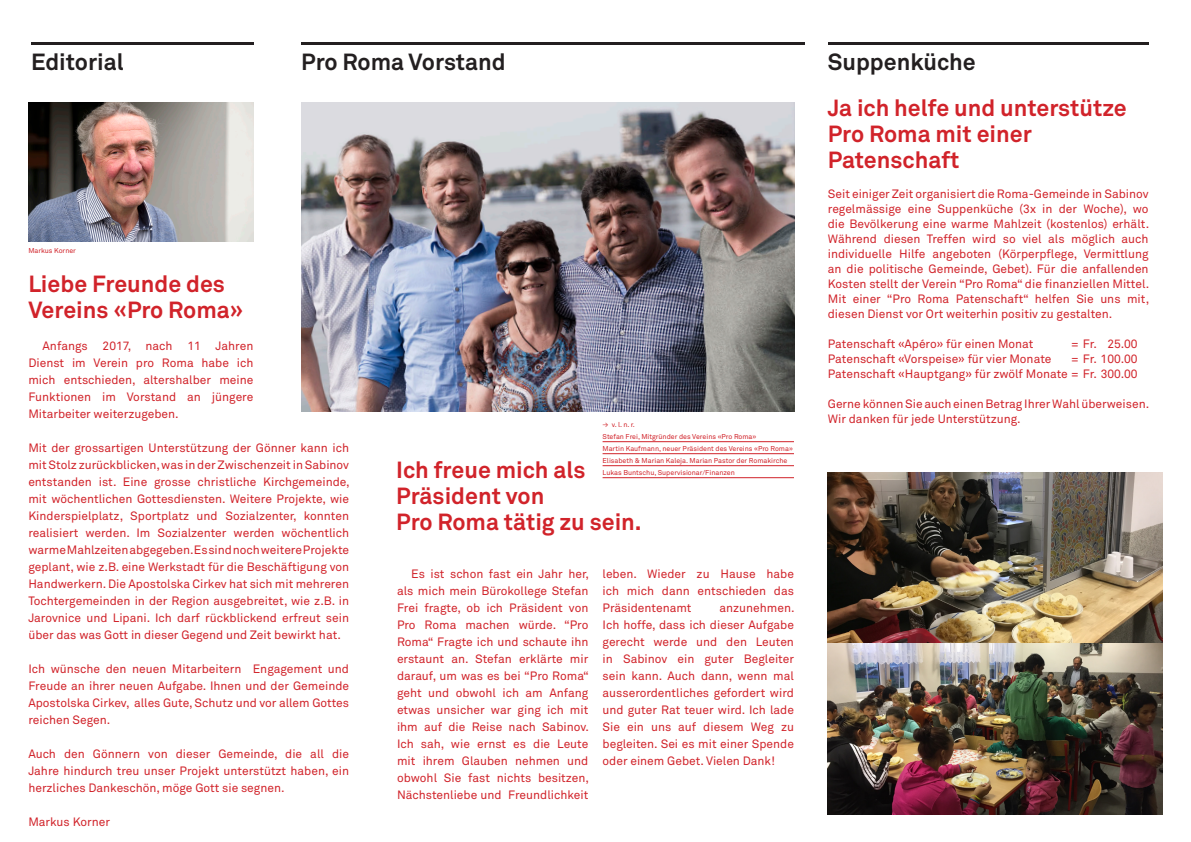
<style>
.page{position:relative;width:1191px;height:842px;background:#fff}
.page>*{position:absolute;margin:0;border:0;box-sizing:border-box;transform-origin:0 0}
.t1{font:700 23.1px/26.2px "Akkurat";color:#d1232a}
.t2{font:700 23.1px "Akkurat";color:#231f20}
.t3{font:12px/17px "Akkurat";color:#d1232a;text-align:justify}
.t4{font:7px/12px "Akkurat";color:#d1232a}
</style>
<div class="page">
<hr style="left:31px;top:43px;width:222px;height:2px;background:#231f20">
<hr style="left:301px;top:43px;width:503px;height:2px;background:#231f20">
<img style="left:28px;top:102px;width:225px;height:140px">
<img style="left:301px;top:102px;width:493px;height:309px">
<hr style="left:602px;top:441px;width:192px;height:1px;background:#d1232a">
<hr style="left:602px;top:453px;width:192px;height:1px;background:#d1232a">
<hr style="left:602px;top:465px;width:192px;height:1px;background:#d1232a">
<hr style="left:602px;top:477px;width:192px;height:1px;background:#d1232a">
<img style="left:827px;top:472px;width:335px;height:185px">
<hr style="left:828px;top:42px;width:320px;height:3px;background:#231f20">
<img style="left:828px;top:643px;width:334px;height:171px">
<h1 class="t2" style="left:31px;top:47px;width:94px">Editorial</h1>
<h1 class="t2" style="left:301px;top:47px;width:206px">Pro Roma Vorstand</h1>
<p class="t4" style="left:28px;top:244px;width:49px">Markus Korner</p>
<h1 class="t1" style="left:28px;top:270px;width:217px">Liebe Freunde des<br>Vereins «Pro Roma»</h1>
<p class="t3" style="left:28px;top:337px;width:227px;text-indent:14px">Anfangs 2017, nach 11 Jahren Dienst im Verein pro Roma habe ich mich entschieden, altershalber meine Funktionen im Vorstand an jüngere Mitarbeiter weiterzugeben.</p>
<p class="t3" style="left:28px;top:439px;width:323px">Mit der grossartigen Unterstützung der Gönner kann ich mit Stolz zurückblicken, was in der Zwischenzeit in Sabinov entstanden ist. Eine grosse christliche Kirchgemeinde, mit wöchentlichen Gottesdiensten. Weitere Projekte, wie Kinderspielplatz, Sportplatz und Sozialzenter, konnten realisiert werden. Im Sozialzenter werden wöchentlich warme Mahlzeiten abgegeben. Es sind noch weitere Projekte geplant, wie z.B. eine Werkstadt für die Beschäftigung von Handwerkern. Die Apostolska Cirkev hat sich mit mehreren Tochtergemeinden in der Region ausgebreitet, wie z.B. in Jarovnice und Lipani. Ich darf rückblickend erfreut sein über das was Gott in dieser Gegend und Zeit bewirkt hat.</p>
<p class="t3" style="left:28px;top:660px;width:322px">Ich wünsche den neuen Mitarbeitern Engagement und Freude an ihrer neuen Aufgabe. Ihnen und der Gemeinde Apostolska Cirkev, alles Gute, Schutz und vor allem Gottes reichen Segen.</p>
<p class="t3" style="left:28px;top:745px;width:322px">Auch den Gönnern von dieser Gemeinde, die all die Jahre hindurch treu unser Projekt unterstützt haben, ein herzliches Dankeschön, möge Gott sie segnen.</p>
<p class="t3" style="left:28px;top:813px;width:83px">Markus Korner</p>
<p class="t4" style="left:602px;top:418px;width:192px">≥ v. l. n. r.<br>Stefan Frei, Mitgründer des Vereins «Pro Roma»<br>Martin Kaufmann, neuer Präsident des Vereins «Pro Roma» Elisabeth &amp; Marian Kaleja. Marian Pastor der Romakirche Lukas Buntschu, Supervisionar/Finanzen</p>
<h1 class="t1" style="left:396px;top:456px;width:247px">Ich freue mich als<br>Präsident von<br>Pro Roma tätig zu sein.</h1>
<p class="t3" style="left:602px;top:565px;width:193px">leben. Wieder zu Hause habe ich mich dann entschieden das Präsidentenamt</p>
<p class="t3" style="left:397px;top:565px;width:193px;text-indent:14px">Es ist schon fast ein Jahr her, als mich mein Bürokollege Stefan Frei fragte, ob ich Präsident von Pro Roma machen würde. “Pro Roma“ Fragte ich und schaute ihn erstaunt an. Stefan erklärte mir darauf, um was es bei “Pro Roma“ geht und obwohl ich am Anfang etwas unsicher war ging ich mit ihm auf die Reise nach Sabinov.<br>Ich sah, wie ernst es die Leute mit ihrem Glauben nehmen und obwohl Sie fast nichts besitzen, Nächstenliebe und Freundlichkeit</p>
<p class="t3" style="left:602px;top:599px;width:193px;text-indent:117px">anzunehmen.<br>Ich hoffe, dass ich dieser Aufgabe gerecht werde und den Leuten in Sabinov ein guter Begleiter sein kann. Auch dann, wenn mal ausserordentliches gefordert wird und guter Rat teuer wird. Ich lade Sie ein uns auf diesem Weg zu begleiten. Sei es mit einer Spende oder einem Gebet. Vielen Dank!</p>
<h1 class="t2" style="left:828px;top:47px;width:149px">Suppenküche</h1>
<h1 class="t1" style="left:828px;top:94px;width:300px">Ja ich helfe und unterstütze<br>Pro Roma mit einer<br>Patenschaft</h1>
<p class="t3" style="left:828px;top:186px;width:323px;line-height:15px">Seit einiger Zeit organisiert die Roma-Gemeinde in Sabinov regelmässige eine Suppenküche (3x in der Woche), wo die Bevölkerung eine warme Mahlzeit (kostenlos) erhält.<br>Während diesen Treffen wird so viel als möglich auch individuelle Hilfe angeboten (Körperpflege, Vermittlung an die politische Gemeinde, Gebet). Für die anfallenden Kosten stellt der Verein “Pro Roma“ die finanziellen Mittel.<br>Mit einer “Pro Roma Patenschaft“ helfen Sie uns mit, diesen Dienst vor Ort weiterhin positiv zu gestalten.</p>
<p class="t3" style="left:828px;top:335px;width:207px">Patenschaft «Apéro» für einen Monat</p>
<p class="t3" style="left:1071px;top:335px;width:68px">= Fr. 25.00</p>
<p class="t3" style="left:828px;top:350px;width:225px">Patenschaft «Vorspeise» für vier Monate</p>
<p class="t3" style="left:828px;top:351px;width:311px;line-height:15px;text-align:right">= Fr. 100.00<br>Patenschaft «Hauptgang» für zwölf Monate = Fr. 300.00</p>
<p class="t3" style="left:828px;top:396px;width:323px;line-height:15px">Gerne können Sie auch einen Betrag Ihrer Wahl überweisen.<br>Wir danken für jede Unterstützung.</p>
</div>
